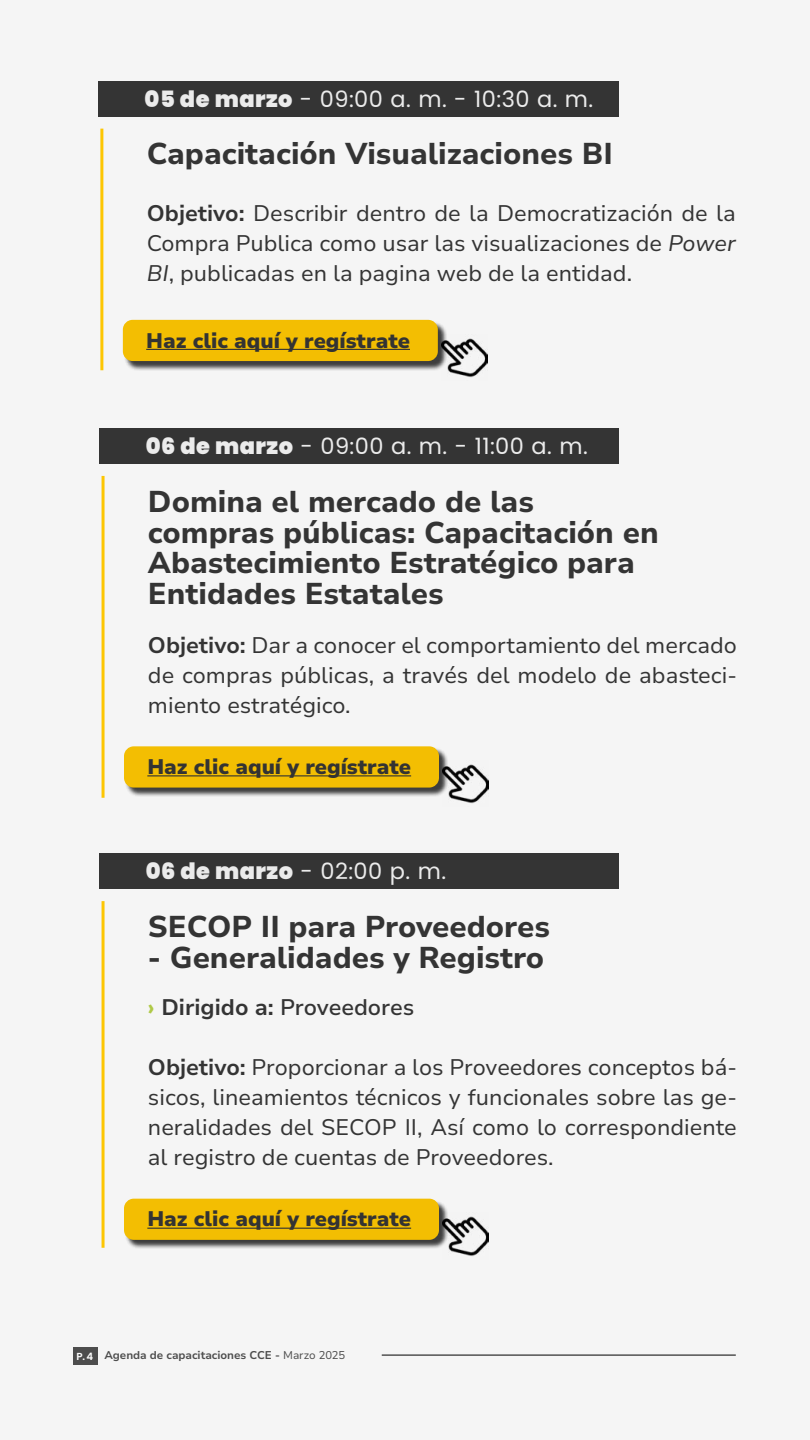
<style>
.page{position:relative;width:810px;height:1440px;background:#f5f5f5}
.page>*{position:absolute;margin:0;border:0;box-sizing:border-box;transform-origin:0 0}
.Titulo_txt_corrido{font:800 30px/30.8px "Nunito Sans 10 pt";color:#343434}
.Txt_corrido{font:22.5px/30px "Nunito Sans 10 pt";color:#343434;text-align:justify}
.Numeros{font:22.5px "Poppins";letter-spacing:.02em;color:#ebebeb}
.Txt_corrido-2{font:600 22.5px "Nunito Sans 10 pt";letter-spacing:-.005em;color:#343434}
.Txt_corrido-3{font:900 21px "Nunito Sans 10 pt";color:#333}
.t1{font:700 11.25px "Nunito Sans 10 pt";letter-spacing:-.005em;color:#4d4d4d}
.s1{font-weight:900}
.s2{font-weight:700}
.s3{font-style:italic}
.s4{font-weight:800;color:#afc947}
.s5{font-family:"Poppins";font-weight:600;font-size:10.2px;color:#fff}
.s6{font-weight:400}
</style>
<div class="page">
<div style="left:73px;top:1347px;width:25px;height:17px;background:#4d4d4d"></div>
<hr style="left:382px;top:1355px;width:354px;height:1px;background:#000">
<div style="left:98px;top:81px;width:521px;height:35px;background:#343434"></div>
<hr style="left:100px;top:129px;width:3px;height:241px;background:#fdc603">
<svg style="left:122px;top:319px;width:366px;height:59px;fill:#f3be02"></svg>
<div style="left:99px;top:428px;width:520px;height:36px;background:#343434"></div>
<hr style="left:102px;top:476px;width:3px;height:322px;background:#fdc603">
<svg style="left:124px;top:746px;width:365px;height:58px;fill:#f3be02"></svg>
<div style="left:99px;top:853px;width:520px;height:36px;background:#343434"></div>
<hr style="left:102px;top:901px;width:3px;height:347px;background:#fdc603">
<svg style="left:124px;top:1198px;width:365px;height:58px;fill:#f3be02"></svg>
<p class="Numeros" style="left:145px;top:86px;width:450px"><span class="s1">05 de marzo</span> - 09:00 a. m. - 10:30 a. m.</p>
<p class="Titulo_txt_corrido" style="left:147px;top:138px;width:468px">Capacitación Visualizaciones BI</p>
<p class="Txt_corrido" style="left:147px;top:197px;width:591px"><span class="s2">Objetivo:</span> Describir dentro de la Democratización de la Compra Publica como usar las visualizaciones de <span class="s3">Power BI</span>, publicadas en la pagina web de la entidad.</p>
<p class="Txt_corrido-3" style="left:146px;top:325px;width:265px">Haz clic aquí y regístrate</p>
<p class="Numeros" style="left:146px;top:433px;width:443px"><span class="s1">06 de marzo</span> - 09:00 a. m. - 11:00 a. m.</p>
<p class="Titulo_txt_corrido" style="left:148px;top:485px;width:512px">Domina el mercado de las compras públicas: Capacitación en<br>Abastecimiento Estratégico para<br>Entidades Estatales</p>
<p class="Txt_corrido" style="left:148px;top:629px;width:591px"><span class="s2">Objetivo:</span> Dar a conocer el comportamiento del mercado de compras públicas, a través del modelo de abasteci&shy;miento estratégico.</p>
<p class="Txt_corrido-3" style="left:147px;top:752px;width:265px">Haz clic aquí y regístrate</p>
<p class="Numeros" style="left:146px;top:859px;width:302px"><span class="s1">06 de marzo</span> - 02:00 p. m.</p>
<p class="Titulo_txt_corrido" style="left:148px;top:910px;width:404px">SECOP II para Proveedores</p>
<p class="Titulo_txt_corrido" style="left:148px;top:941px;width:398px">- Generalidades y Registro</p>
<p class="Txt_corrido-2" style="left:148px;top:991px;width:268px"><span class="s4">›</span> <span class="s2">Dirigido a:</span> Proveedores</p>
<p class="Txt_corrido" style="left:148px;top:1051px;width:591px"><span class="s2">Objetivo:</span> Proporcionar a los Proveedores conceptos bá&shy;sicos, lineamientos técnicos y funcionales sobre las ge&shy;neralidades del SECOP II, Así como lo correspondiente al registro de cuentas de Proveedores.</p>
<p class="Txt_corrido-3" style="left:147px;top:1204px;width:265px">Haz clic aquí y regístrate</p>
<p class="t1" style="left:77px;top:1347px;width:270px"><span class="s5">P.4</span> Agenda de capacitaciones CCE - <span class="s6">Marzo 2025</span></p>
</div>
